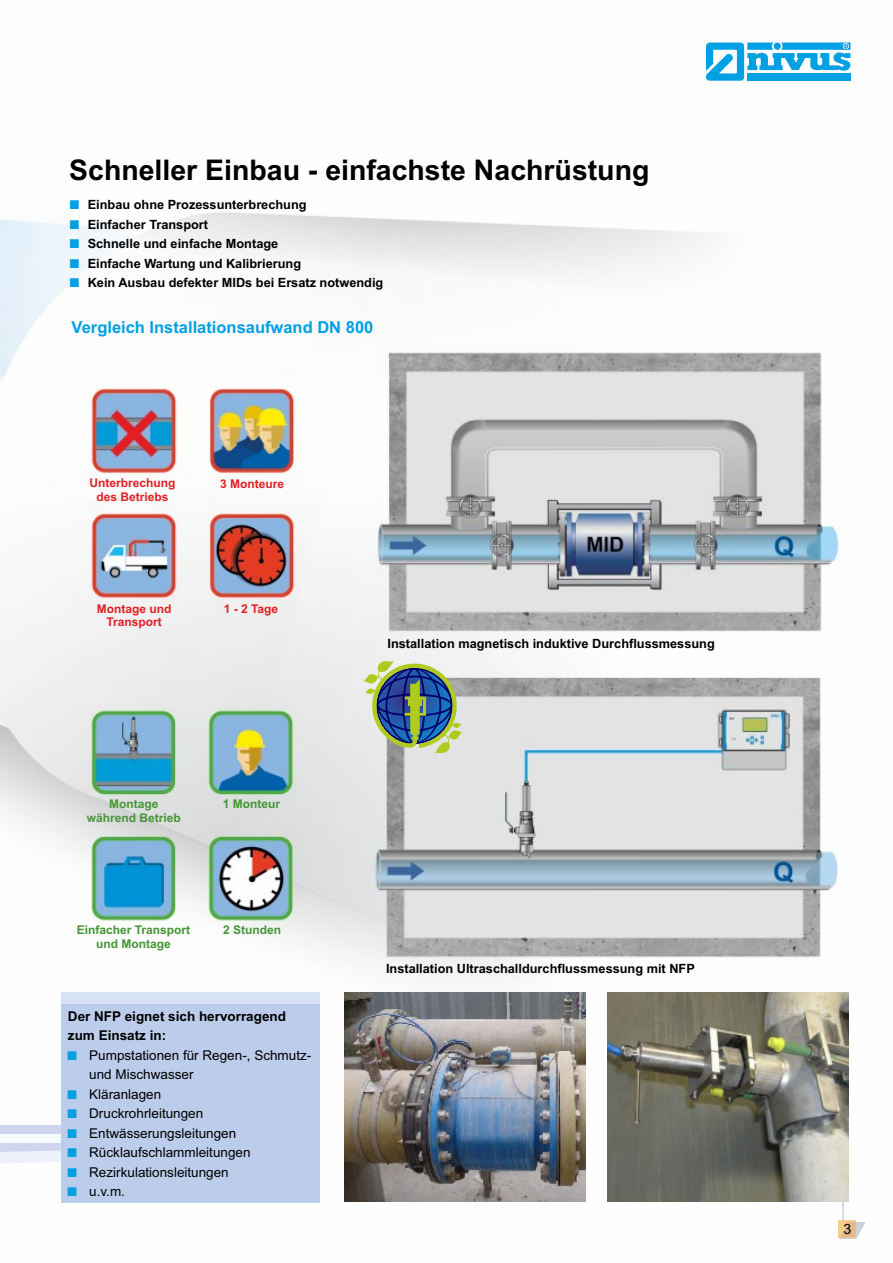
<style>
.page{position:relative;width:893px;height:1263px;background:#fff}
.page>*{position:absolute;margin:0;border:0;box-sizing:border-box;transform-origin:0 0}
.t1{font:700 28.5px "Arial";color:#000}
.t2{font:700 16.5px "Arial";color:#00a0e3}
.t3{font:14.25px "Arial";color:#000}
.t4{font:13.5px/19.5px "Arial";color:#000}
.t5{font:700 13.5px/19.5px "Arial";color:#000}
.t6{font:700 12.75px/19.5px "Arial";color:#000}
.t7{font:700 12px/13.4px "Arial";color:#449635;text-align:center}
.t8{font:700 12px/13.4px "Arial";color:#e31e24;text-align:center}
</style>
<div class="page">
<img style="left:0;top:212px;width:849px;height:1015px">
<svg style="left:0;top:1125px;width:61px;height:63px"></svg>
<div style="left:0;top:1134px;width:61px;height:8px;background:#f4fafe"></div>
<svg style="left:705px;top:43px;width:146px;height:38px"></svg>
<hr style="left:843px;top:1143px;width:1px;height:77px;background:#a5bde3">
<div style="left:61px;top:992px;width:258px;height:211px;background:#bccdeb"></div>
<div style="left:61px;top:992px;width:258px;height:12px;background:#d7e2f4"></div>
<div style="left:839px;top:1220px;width:17px;height:17px;background:#f6cb8e"></div>
<svg style="left:839px;top:1222px;width:27px;height:17px"></svg>
<img style="left:345px;top:992px;width:241px;height:210px">
<img style="left:608px;top:992px;width:241px;height:209px">
<svg style="left:363px;top:661px;width:99px;height:92px;background:#7f9791"></svg>
<svg style="left:70px;top:220px;width:9px;height:9px"></svg>
<svg style="left:70px;top:239px;width:9px;height:9px"></svg>
<svg style="left:70px;top:259px;width:9px;height:9px"></svg>
<svg style="left:70px;top:278px;width:9px;height:9px"></svg>
<h1 class="t1" style="left:69px;top:160px;width:582px">Schneller Einbau - einfachste Nachrüstung</h1>
<p class="t6" style="left:88px;top:196px;width:297px">Einbau ohne Prozessunterbrechung<br>Einfacher Transport<br>Schnelle und einfache Montage<br>Einfache Wartung und Kalibrierung<br>Kein Ausbau defekter MIDs bei Ersatz notwendig</p>
<p class="t2" style="left:72px;top:321px;width:303px">Vergleich Installationsaufwand DN 800</p>
<p class="t8" style="left:89px;top:478px;width:88px">Unterbrechung des Betriebs</p>
<p class="t8" style="left:97px;top:603px;width:76px">Montage und<br>Transport</p>
<p class="t8" style="left:220px;top:478px;width:66px">3 Monteure</p>
<p class="t8" style="left:224px;top:603px;width:56px">1 - 2 Tage</p>
<p class="t7" style="left:87px;top:798px;width:96px">Montage während Betrieb</p>
<p class="t7" style="left:223px;top:798px;width:59px">1 Monteur</p>
<p class="t7" style="left:77px;top:925px;width:115px">Einfacher Transport und Montage</p>
<p class="t7" style="left:223px;top:925px;width:60px">2 Stunden</p>
<p class="t5" style="left:68px;top:1008px;width:220px">Der NFP eignet sich hervorragend zum Einsatz in:</p>
<p class="t4" style="left:89px;top:1047px;width:224px">Pumpstationen für Regen-, Schmutz&shy;und Mischwasser<br>Kläranlagen<br>Druckrohrleitungen<br>Entwässerungsleitungen<br>Rücklaufschlammleitungen<br>Rezirkulationsleitungen<br>u.v.m.</p>
<p class="t6" style="left:387px;top:635px;width:329px">Installation magnetisch induktive Durchflussmessung</p>
<p class="t6" style="left:386px;top:960px;width:310px">Installation Ultraschalldurchflussmessung mit NFP</p>
<p class="t3" style="left:843px;top:1223px;width:9px">3</p>
</div>
